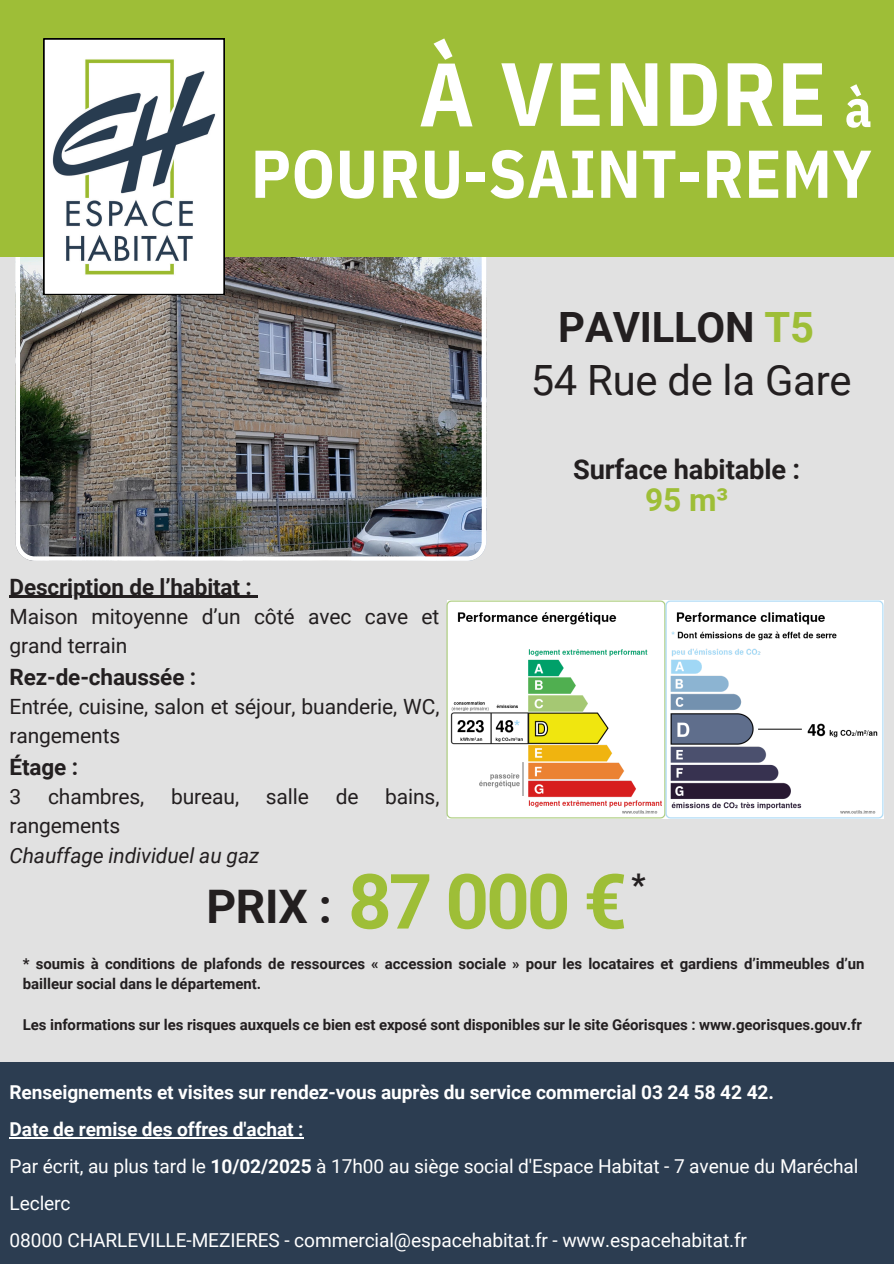
<style>
.page{position:relative;width:894px;height:1264px;background:#fff}
.page>*{position:absolute;margin:0;border:0;box-sizing:border-box;transform-origin:0 0}
.t1{font:700 89.7px "IBM Plex Sans Cond";letter-spacing:.01em;color:#fff}
.t2{font:700 76.2px "Roboto";color:#9ebe37}
.t3{font:700 67.5px "IBM Plex Sans Cond";letter-spacing:.01em;color:#fff}
.t4{font:700 52.5px "IBM Plex Sans Cond";color:#fff}
.t5{font:700 46.2px "Roboto";color:#231f20}
.t6{font:41.7px/52.8px "Roboto";letter-spacing:-.005em;color:#231f20;text-align:center}
.t7{font:700 31.8px "Roboto";color:#9ebe37}
.t8{font:700 31.2px "Roboto";color:#231f20}
.t9{font:700 27.3px "Roboto";letter-spacing:-.005em;color:#231f20}
.t10{font:700 22.5px "Roboto";letter-spacing:-.005em;color:#231f20}
.t11{font:21px/29.2px "Roboto";letter-spacing:-.005em;color:#231f20}
.t12{font:italic 21px "Roboto";letter-spacing:-.005em;color:#231f20}
.t13{font:19.2px/37.2px "Roboto";letter-spacing:-.005em;color:#fff}
.t14{font:700 19.2px "Roboto";letter-spacing:-.005em;color:#fff}
.t15{font:700 15px/20.2px "Roboto";letter-spacing:-.005em;color:#231f20}
.s1{font-size:90px}
.s2{font-weight:700}
.s3{font-weight:700;color:#9ebe37}
</style>
<div class="page">
<div style="left:0;top:0;width:893px;height:1263px;background:#e1e1e1"></div>
<img style="left:16px;top:257px;width:470px;height:303px">
<div style="left:0;top:0;width:893px;height:257px;background:#9ebe37"></div>
<svg style="left:44px;top:39px;width:180px;height:256px;background:#d2d6d6"></svg>
<div style="left:0;top:1062px;width:893px;height:201px;background:#2c3d51"></div>
<img style="left:446px;top:600px;width:437px;height:218px">
<hr style="left:10px;top:1137px;width:293px;height:1px;background:#fff">
<hr style="left:10px;top:595px;width:242px;height:3px;background:#231f20">
<svg style="left:252px;top:595px;width:5px;height:3px"></svg>
<p class="t1" style="left:418px;top:34px;width:409px"><span class="s1">À</span> VENDRE</p>
<h3 class="t4" style="left:844px;top:73px;width:29px">à</h3>
<p class="t3" style="left:251px;top:129px;width:622px">POURU-SAINT-REMY</p>
<p class="t6" style="left:530px;top:301px;width:322px"><span class="s2">PAVILLON</span> <span class="s3">T5<br></span>54 Rue de la Gare</p>
<p class="t9" style="left:573px;top:453px;width:228px">Surface habitable :</p>
<p class="t7" style="left:645px;top:481px;width:84px">95 m³</p>
<p class="t10" style="left:10px;top:573px;width:244px">Description de l’habitat :</p>
<p class="t11" style="left:10px;top:602px;width:431px">Maison mitoyenne d’un côté avec cave et grand terrain</p>
<p class="t10" style="left:10px;top:663px;width:188px">Rez-de-chaussée :</p>
<p class="t11" style="left:10px;top:692px;width:431px">Entrée, cuisine, salon et séjour, buanderie, WC, rangements</p>
<h2 class="t10" style="left:10px;top:753px;width:70px">Étage :</h2>
<p class="t11" style="left:10px;top:782px;width:13px">3</p>
<p class="t11" style="left:48px;top:782px;width:98px">chambres,</p>
<p class="t11" style="left:171px;top:782px;width:69px">bureau,</p>
<p class="t11" style="left:266px;top:782px;width:45px">salle</p>
<p class="t11" style="left:335px;top:782px;width:24px">de</p>
<p class="t11" style="left:385px;top:782px;width:56px">bains,</p>
<p class="t11" style="left:10px;top:811px;width:112px">rangements</p>
<h4 class="t12" style="left:10px;top:843px;width:251px">Chauffage individuel au gaz</h4>
<p class="t5" style="left:206px;top:880px;width:127px">PRIX :</p>
<p class="t2" style="left:348px;top:857px;width:280px">87 000 €</p>
<p class="t8" style="left:631px;top:866px;width:16px">*</p>
<p class="t15" style="left:23px;top:953px;width:842px">* soumis à conditions de plafonds de ressources « accession sociale » pour les locataires et gardiens d’immeubles d’un bailleur social dans le département.</p>
<p class="t15" style="left:23px;top:1014px;width:840px">Les informations sur les risques auxquels ce bien est exposé sont disponibles sur le site Géorisques : www.georisques.gouv.fr</p>
<p class="t14" style="left:10px;top:1081px;width:765px">Renseignements et visites sur rendez-vous auprès du service commercial 03 24 58 42 42.</p>
<p class="t14" style="left:10px;top:1118px;width:295px">Date de remise des offres d'achat :</p>
<h5 class="t13" style="left:10px;top:1147px;width:850px">Par écrit, au plus tard le <span class="s2">10/02/2025</span> à 17h00 au siège social d'Espace Habitat - 7 avenue du Maréchal<br>Leclerc</h5>
<h6 class="t13" style="left:10px;top:1222px;width:738px">08000 CHARLEVILLE-MEZIERES - commercial@espacehabitat.fr - www.espacehabitat.fr</h6>
</div>
